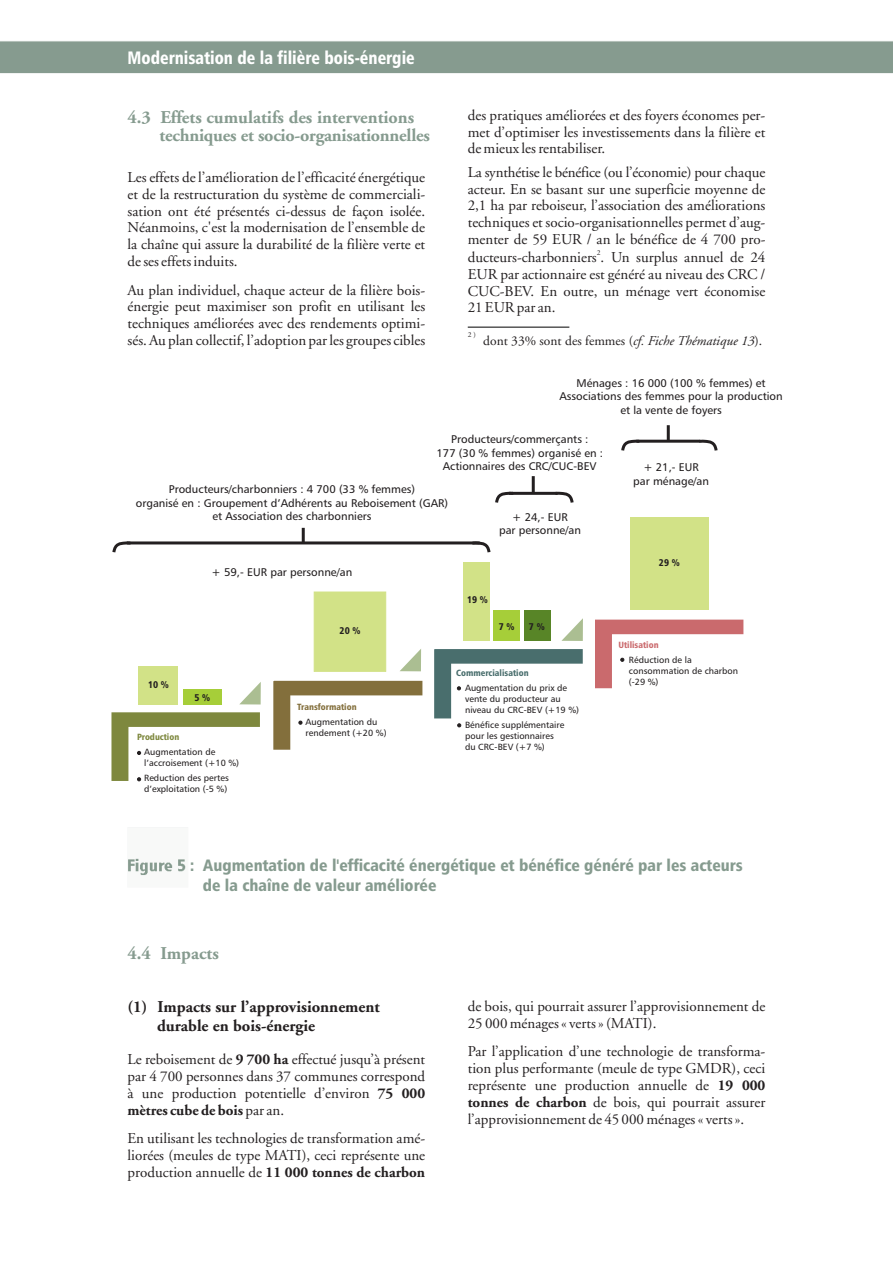
<style>
.page{position:relative;width:893px;height:1263px;background:#fff}
.page>*{position:absolute;margin:0;border:0;box-sizing:border-box;transform-origin:0 0}
.t1{font:700 18px/18.3px "Adobe Garamond";letter-spacing:-.01em;color:#869b8f}
.t2{font:18px "Humanist 777 BT Black Condensed B";color:#fff;scale:.93 1}
.t3{font:16.5px/20.1px "Humanist 777 BT Black Condensed B";color:#869b8f}
.t4{font:700 16.5px/18.6px "Adobe Garamond";color:#231f20}
.t5{font:15px/16.8px "Adobe Garamond";color:#231f20;text-align:justify}
.t6{font:13.5px "Adobe Garamond";color:#231f20}
.t7{font:11.25px/13.5px "Humanist 777 BT Roman B";color:#231f20;text-align:center}
.t8{font:9.75px "Humanist 777 BT Black Condensed B";color:#231f20}
.t9{font:9px/10.8px "Humanist 777 BT Roman B";color:#231f20}
.t10{font:9px "Humanist 777 BT Black Condensed B";color:#496e6d}
.t11{font:9px "Humanist 777 BT Black Condensed B";color:#836f3c}
.t12{font:9px "Humanist 777 BT Black Condensed B";color:#ca6a6d}
.t13{font:9px "Humanist 777 BT Black Condensed B";color:#7e883e}
.t14{font:7.5px "Adobe Garamond";color:#231f20}
.s1{font-style:italic}
.s2{font-weight:700}
</style>
<div class="page">
<div style="left:0;top:41px;width:893px;height:33px;background:#869b8f"></div>
<hr style="left:468px;top:327px;width:101px;height:1px;background:#000">
<img style="left:128px;top:858px;width:58px;height:18px">
<div style="left:314px;top:592px;width:72px;height:80px;background:#d2e287"></div>
<div style="left:138px;top:666px;width:40px;height:38px;background:#d2e287"></div>
<div style="left:183px;top:689px;width:39px;height:15px;background:#a6ce39"></div>
<div style="left:630px;top:517px;width:79px;height:92px;background:#d2e287"></div>
<svg style="left:400px;top:649px;width:21px;height:22px"></svg>
<svg style="left:561px;top:618px;width:22px;height:23px"></svg>
<svg style="left:240px;top:682px;width:21px;height:22px"></svg>
<svg style="left:111px;top:712px;width:149px;height:69px"></svg>
<svg style="left:273px;top:681px;width:149px;height:69px"></svg>
<svg style="left:595px;top:620px;width:148px;height:68px"></svg>
<svg style="left:434px;top:649px;width:149px;height:69px"></svg>
<svg style="left:457px;top:724px;width:4px;height:3px"></svg>
<div style="left:463px;top:562px;width:27px;height:79px;background:#d2e287"></div>
<div style="left:494px;top:610px;width:26px;height:31px;background:#a6ce39"></div>
<div style="left:524px;top:610px;width:26px;height:31px;background:#588527"></div>
<hr style="left:509px;top:492px;width:48px;height:3px;background:#231f20">
<hr style="left:636px;top:440px;width:64px;height:3px;background:#231f20">
<hr style="left:127px;top:541px;width:353px;height:3px;background:#231f20">
<svg style="left:112px;top:541px;width:22px;height:12px"></svg>
<svg style="left:469px;top:541px;width:22px;height:12px"></svg>
<svg style="left:621px;top:439px;width:22px;height:12px"></svg>
<svg style="left:696px;top:439px;width:22px;height:12px"></svg>
<svg style="left:495px;top:491px;width:22px;height:12px"></svg>
<svg style="left:552px;top:491px;width:22px;height:12px"></svg>
<hr style="left:302px;top:528px;width:3px;height:15px;background:#231f20">
<hr style="left:532px;top:476px;width:3px;height:17px;background:#231f20">
<hr style="left:667px;top:425px;width:3px;height:16px;background:#231f20">
<p class="t2" style="left:128px;top:50px;width:310px">Modernisation de la filière bois-énergie</p>
<p class="t1" style="left:160px;top:109px;width:272px;text-indent:-32px">4.3 Effets cumulatifs des interventions techniques et socio-organisationnelles</p>
<p class="t5" style="left:468px;top:108px;width:299px">des pratiques améliorées et des foyers économes per&shy;met d’optimiser les investissements dans la filière et de mieux les rentabiliser.</p>
<p class="t5" style="left:468px;top:165px;width:299px">La synthétise le bénéfice (ou l’économie) pour chaque acteur. En se basant sur une superficie moyenne de 2,1 ha par reboiseur, l’association des améliorations techniques et socio-organisationnelles permet d’aug&shy;menter de 59 EUR / an le bénéfice de 4 700 pro-</p>
<p class="t14" style="left:597px;top:249px;width:5px">2</p>
<p class="t5" style="left:468px;top:250px;width:299px">ducteurs-charbonniers . Un surplus annuel de 24<br>EUR par actionnaire est généré au niveau des CRC / CUC-BEV. En outre, un ménage vert économise 21 EUR par an.</p>
<p class="t5" style="left:128px;top:170px;width:299px">Les effets de l’amélioration de l’efficacité énergétique et de la restructuration du système de commerciali&shy;sation ont été présentés ci-dessus de façon isolée.<br>Néanmoins, c'est la modernisation de l’ensemble de la chaîne qui assure la durabilité de la filière verte et de ses effets induits.</p>
<p class="t5" style="left:128px;top:283px;width:299px">Au plan individuel, chaque acteur de la filière bois&shy;énergie peut maximiser son profit en utilisant les techniques améliorées avec des rendements optimi&shy;sés. Au plan collectif, l’adoption par les groupes cibles</p>
<p class="t14" style="left:468px;top:332px;width:10px">2 )</p>
<p class="t6" style="left:483px;top:335px;width:280px">dont 33% sont des femmes (<span class="s1">cf. Fiche Thématique 13</span>).</p>
<p class="t7" style="left:559px;top:377px;width:225px">Ménages : 16 000 (100 % femmes) et<br>Associations des femmes pour la production et la vente de foyers</p>
<p class="t7" style="left:436px;top:433px;width:168px">Producteurs/commerçants :<br>177 (30 % femmes) organisé en :<br>Actionnaires des CRC/CUC-BEV</p>
<p class="t7" style="left:136px;top:483px;width:314px">Producteurs/charbonniers : 4 700 (33 % femmes)<br>organisé en : Groupement d’Adhérents au Reboisement (GAR) et Association des charbonniers</p>
<p class="t7" style="left:633px;top:461px;width:77px">+ 21,- EUR<br>par ménage/an</p>
<p class="t7" style="left:499px;top:511px;width:83px">+ 24,- EUR<br>par personne/an</p>
<p class="t7" style="left:211px;top:566px;width:142px">+ 59,- EUR par personne/an</p>
<p class="t8" style="left:148px;top:680px;width:22px">10 %</p>
<p class="t8" style="left:195px;top:693px;width:17px">5 %</p>
<p class="t13" style="left:137px;top:733px;width:44px">Production</p>
<p class="t9" style="left:144px;top:747px;width:96px">Augmentation de l’accroisement (+10 %)</p>
<p class="t9" style="left:144px;top:773px;width:86px">Reduction des pertes d’exploitation (-5 %)</p>
<p class="t8" style="left:340px;top:627px;width:22px">20 %</p>
<p class="t11" style="left:297px;top:703px;width:61px">Transformation</p>
<p class="t9" style="left:306px;top:717px;width:82px">Augmentation du rendement (+20 %)</p>
<p class="t8" style="left:467px;top:596px;width:22px">19 %</p>
<p class="t8" style="left:499px;top:622px;width:17px">7 %</p>
<p class="t8" style="left:529px;top:622px;width:17px">7 %</p>
<p class="t10" style="left:456px;top:670px;width:74px">Commercialisation</p>
<p class="t9" style="left:465px;top:683px;width:115px">Augmentation du prix de vente du producteur au niveau du CRC-BEV (+19 %)</p>
<p class="t9" style="left:465px;top:720px;width:101px">Bénéfice supplémentaire pour les gestionnaires du CRC-BEV (+7 %)</p>
<p class="t8" style="left:659px;top:558px;width:22px">29 %</p>
<p class="t12" style="left:618px;top:641px;width:42px">Utilisation</p>
<p class="t9" style="left:629px;top:655px;width:111px">Réduction de la consommation de charbon (-29 %)</p>
<p class="t3" style="left:203px;top:857px;width:542px;text-indent:-75px">Figure 5 : Augmentation de l'efficacité énergétique et bénéfice généré par les acteurs de la chaîne de valeur améliorée</p>
<p class="t1" style="left:128px;top:945px;width:93px">4.4 Impacts</p>
<p class="t4" style="left:157px;top:999px;width:224px;text-indent:-29px">(1) Impacts sur l’approvisionnement durable en bois-énergie</p>
<p class="t5" style="left:128px;top:1052px;width:299px">Le reboisement de <span class="s2">9 700 ha</span> effectué jusqu’à présent par 4 700 personnes dans 37 communes correspond à une production potentielle d’environ <span class="s2">75 000 mètres cube de bois</span> par an.</p>
<p class="t5" style="left:128px;top:1131px;width:299px">En utilisant les technologies de transformation amé&shy;liorées (meules de type MATI), ceci représente une production annuelle de <span class="s2">11 000 tonnes de charbon</span></p>
<p class="t5" style="left:468px;top:999px;width:299px">de bois, qui pourrait assurer l’approvisionnement de<br>25 000 ménages « verts » (MATI).</p>
<p class="t5" style="left:468px;top:1044px;width:299px">Par l’application d’une technologie de transforma&shy;tion plus performante (meule de type GMDR), ceci représente une production annuelle de <span class="s2">19 000 tonnes de charbon</span> de bois, qui pourrait assurer l’approvisionnement de 45 000 ménages « verts ».</p>
</div>
